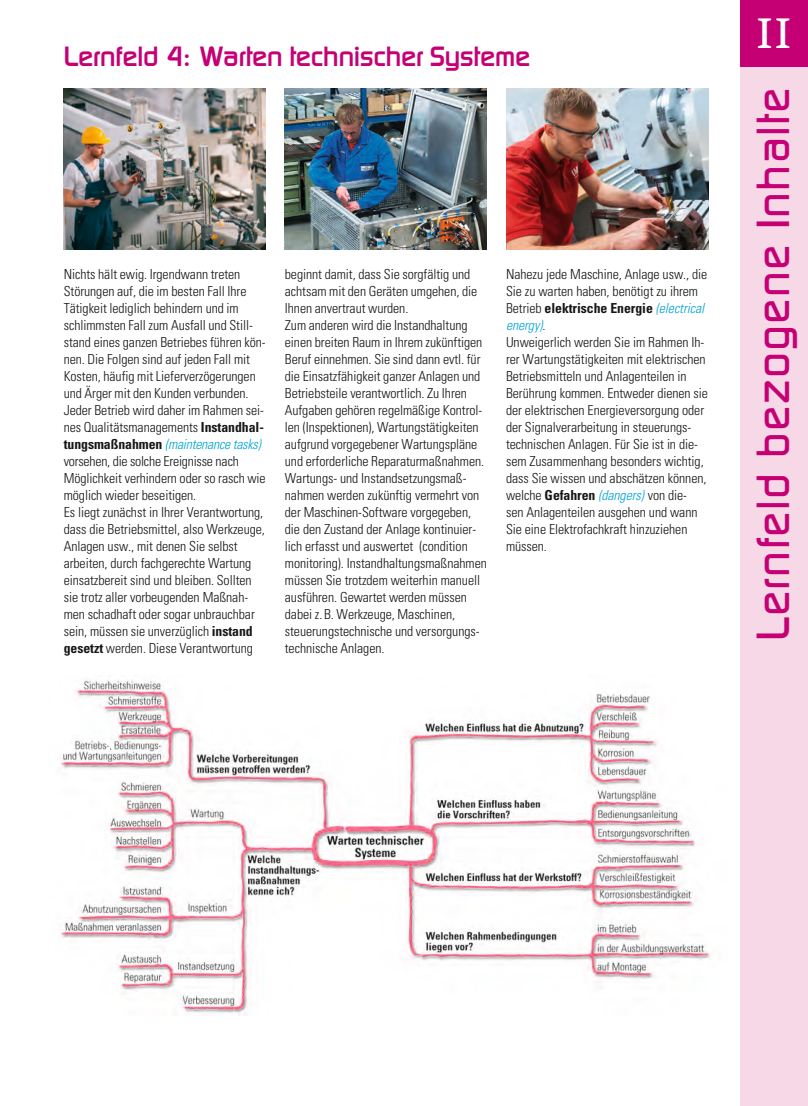
<style>
.page{position:relative;width:808px;height:1106px;background:#fff}
.page>*{position:absolute;margin:0;border:0;box-sizing:border-box;transform-origin:0 0}
.t1{font:500 45px "Digineu";letter-spacing:.03em;color:#c50075}
.t2{font:45px "Sitka Text";color:#fff}
.t3{font:700 27px "Digineu";color:#c50075}
.t4{font:300 condensed 13.8px/17px "H Tunivers";letter-spacing:-.005em;color:#151616}
.s1{font-weight:700}
.s2{font-style:italic;color:#00a3d4}
</style>
<div class="page">
<div style="left:740px;top:0;width:68px;height:1105px;background:#f7d8e7"></div>
<div style="left:740px;top:0;width:68px;height:67px;background:#c50075"></div>
<img style="left:506px;top:88px;width:202px;height:162px">
<img style="left:285px;top:88px;width:202px;height:162px">
<img style="left:64px;top:88px;width:202px;height:161px">
<img style="left:61px;top:680px;width:650px;height:335px">
<h2 class="t3" style="left:64px;top:41px;width:468px">Lernfeld 4: -Warten technischer Systeme</h2>
<p class="t4" style="left:64px;top:265px;width:203px">Nichts hält ewig. Irgendwann treten Störungen auf, die im besten Fall Ihre Tätigkeit lediglich behindern und im schlimmsten Fall zum Ausfall und Still&shy;stand eines ganzen Betriebes führen kön&shy;nen. Die Folgen sind auf jeden Fall mit Kosten, häufig mit Lieferverzögerungen und Ärger mit den Kunden verbunden.<br>Jeder Betrieb wird daher im Rahmen sei&shy;nes Qualitätsmanagements <span class="s1">Instandhal&shy;tungsmaßnahmen</span> <span class="s2">(maintenance tasks) </span>vorsehen, die solche Ereignisse nach Möglichkeit verhindern oder so rasch wie möglich wieder beseitigen.<br>Es liegt zunächst in Ihrer Verantwortung, dass die Betriebsmittel, also Werkzeuge, Anlagen usw., mit denen Sie selbst arbeiten, durch fachgerechte Wartung einsatzbereit sind und bleiben. Sollten sie trotz aller vorbeugenden Maßnah&shy;men schadhaft oder sogar unbrauchbar sein, müssen sie unverzüglich <span class="s1">instand gesetzt</span> werden. Diese Verantwortung</p>
<p class="t4" style="left:285px;top:265px;width:203px">beginnt damit, dass Sie sorgfältig und achtsam mit den Geräten umgehen, die Ihnen anvertraut wurden.<br>Zum anderen wird die Instandhaltung einen breiten Raum in Ihrem zukünftigen Beruf einnehmen. Sie sind dann evtl. für die Einsatzfähigkeit ganzer Anlagen und Betriebsteile verantwortlich. Zu Ihren Aufgaben gehören regelmäßige Kontrol&shy;len (Inspektionen), Wartungstätigkeiten aufgrund vorgegebener Wartungspläne und erforderliche Reparaturmaßnahmen.<br>Wartungs- und Instandsetzungsmaß&shy;nahmen werden zukünftig vermehrt von der Maschinen-Software vorgegeben, die den Zustand der Anlage kontinuier&shy;lich erfasst und auswertet (condition monitoring). Instandhaltungsmaßnahmen müssen Sie trotzdem weiterhin manuell ausführen. Gewartet werden müssen dabei z.B. Werkzeuge, Maschinen, steuerungstechnische und versorgungs&shy;technische Anlagen.</p>
<p class="t4" style="left:506px;top:265px;width:203px">Nahezu jede Maschine, Anlage usw., die Sie zu warten haben, benötigt zu ihrem Betrieb <span class="s1">elektrische Energie</span> <span class="s2">(electrical energy)</span>.<br>Unweigerlich werden Sie im Rahmen Ih&shy;rer Wartungstätigkeiten mit elektrischen Betriebsmitteln und Anlagenteilen in Berührung kommen. Entweder dienen sie der elektrischen Energieversorgung oder der Signalverarbeitung in steuerungs&shy;technischen Anlagen. Für Sie ist in die&shy;sem Zusammenhang besonders wichtig, dass Sie wissen und abschätzen können, welche <span class="s1">Gefahren</span> <span class="s2">(dangers)</span> von die-<br>sen Anlagenteilen ausgehen und wann Sie eine Elektrofachkraft hinzuziehen müssen.</p>
<h1 class="t2" style="left:756px;top:0;width:38px">II</h1>
<h1 class="t1" style="left:747px;top:641px;width:555px;rotate:-90deg">Lernfeld bezogene Inhalte</h1>
</div>
